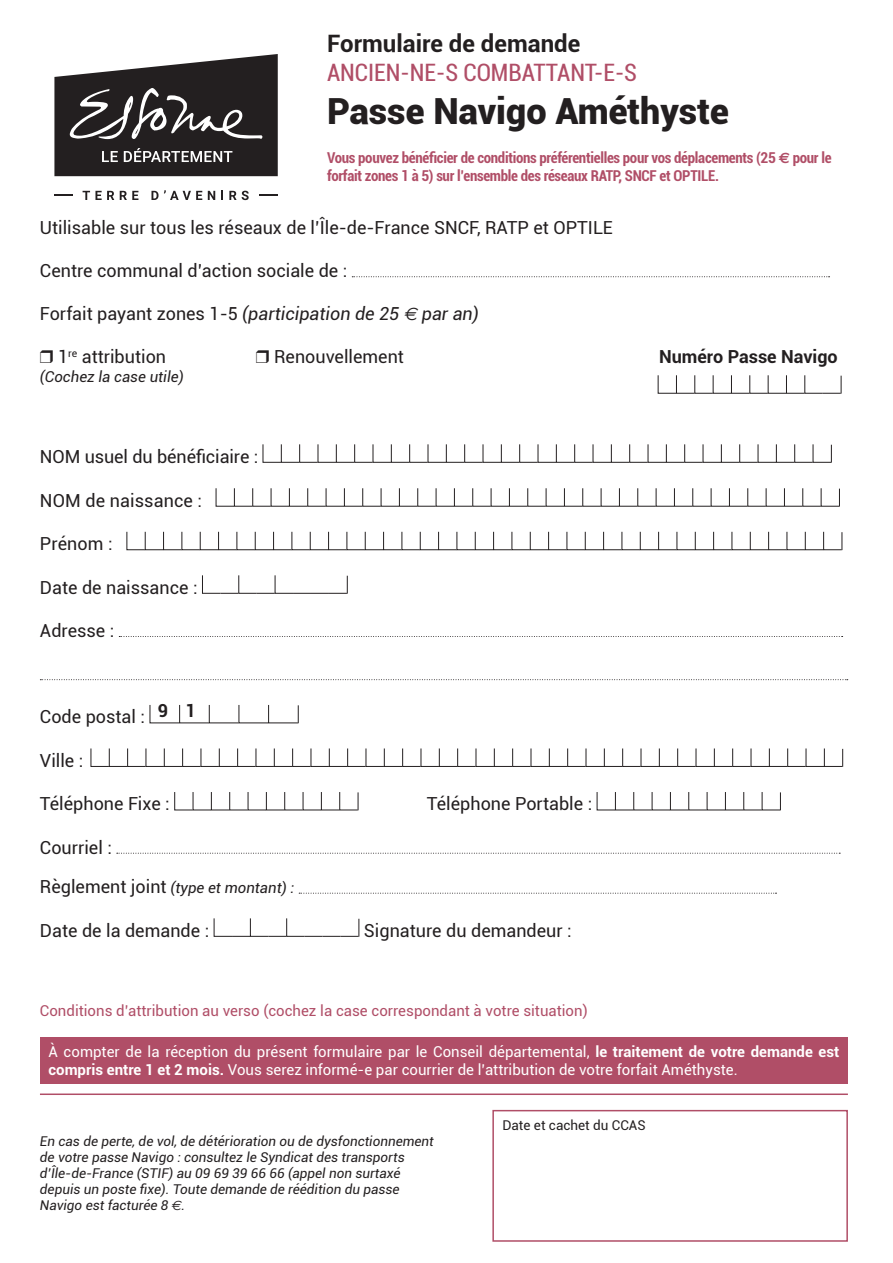
<style>
.page{position:relative;width:893px;height:1263px;background:#fff}
.page>*{position:absolute;margin:0;border:0;box-sizing:border-box;transform-origin:0 0}
.t1{font:900 36px "Roboto";color:#231f20}
.t2{font:condensed 24px "Roboto";color:#b04e67}
.t3{font:700 24px "Roboto";color:#231f20}
.t4{font:18px "Roboto";color:#231f20}
.t5{font:italic 18px "Roboto";color:#231f20}
.t6{font:700 18px "Roboto";color:#231f20}
.t7{font:15px/18px "Roboto";color:#fff}
.t8{font:700 condensed 15px/18px "Roboto";letter-spacing:-.02em;color:#b04e67}
.t9{font:15px "Roboto";color:#b04e67}
.t10{font:italic 15px "Roboto";color:#231f20}
.t11{font:italic 13.5px/16.2px "Roboto";color:#231f20}
.t12{font:13.5px "Roboto";color:#231f20}
.s1{font-family:"Euro Sans";font-stretch:normal}
.s2{font-style:normal}
.s3{font-family:"Euro Sans"}
.s4{font-style:normal;font-size:18px}
.s5{font-weight:700}
</style>
<div class="page">
<svg style="left:352px;top:276px;width:478px;height:1px"></svg>
<svg style="left:657px;top:375px;width:185px;height:19px"></svg>
<svg style="left:262px;top:444px;width:570px;height:19px"></svg>
<svg style="left:215px;top:488px;width:625px;height:19px"></svg>
<svg style="left:126px;top:531px;width:717px;height:19px"></svg>
<svg style="left:202px;top:575px;width:146px;height:19px"></svg>
<svg style="left:119px;top:636px;width:724px;height:1px"></svg>
<svg style="left:40px;top:679px;width:808px;height:1px"></svg>
<svg style="left:149px;top:705px;width:150px;height:19px"></svg>
<svg style="left:90px;top:748px;width:753px;height:19px"></svg>
<svg style="left:174px;top:792px;width:185px;height:19px"></svg>
<svg style="left:596px;top:792px;width:185px;height:19px"></svg>
<svg style="left:117px;top:853px;width:723px;height:1px"></svg>
<svg style="left:299px;top:893px;width:477px;height:1px"></svg>
<svg style="left:213px;top:918px;width:146px;height:19px"></svg>
<div style="left:40px;top:1037px;width:808px;height:46px;background:#b04e67"></div>
<div style="left:492px;top:1110px;width:356px;height:132px;border:2px solid #b04e67"></div>
<hr style="left:40px;top:1093px;width:808px;height:2px;background:#b04e67">
<svg style="left:54px;top:195px;width:19px;height:1px"></svg>
<svg style="left:259px;top:195px;width:19px;height:1px"></svg>
<svg style="left:83px;top:191px;width:31px;height:9px"></svg>
<svg style="left:120px;top:191px;width:18px;height:9px"></svg>
<svg style="left:151px;top:190px;width:51px;height:10px"></svg>
<svg style="left:208px;top:191px;width:7px;height:9px"></svg>
<svg style="left:221px;top:191px;width:2px;height:9px"></svg>
<svg style="left:229px;top:191px;width:20px;height:9px"></svg>
<svg style="left:54px;top:54px;width:224px;height:122px"></svg>
<h2 class="t3" style="left:327px;top:27px;width:255px">Formulaire de demande</h2>
<h2 class="t2" style="left:327px;top:56px;width:312px">ANCIEN-NE-S COMBATTANT-E-S</h2>
<h1 class="t1" style="left:327px;top:86px;width:403px">Passe Navigo Améthyste</h1>
<p class="t8" style="left:327px;top:148px;width:506px">Vous pouvez bénéficier de conditions préférentielles pour vos déplacements (25 <span class="s1">e</span> pour le forfait zones 1 à 5) sur l’ensemble des réseaux RATP, SNCF et OPTILE.</p>
<p class="t4" style="left:40px;top:215px;width:574px">Utilisable sur tous les réseaux de l’Île-de-France SNCF, RATP et OPTILE</p>
<p class="t4" style="left:40px;top:258px;width:309px">Centre communal d’action sociale de :</p>
<p class="t5" style="left:40px;top:301px;width:440px"><span class="s2">Forfait payant zones 1-5</span> (participation de 25 <span class="s3">€</span> par an)</p>
<p class="t4" style="left:58px;top:344px;width:110px">1<sup>re</sup> attribution</p>
<p class="t4" style="left:274px;top:344px;width:131px">Renouvellement</p>
<p class="t6" style="left:659px;top:344px;width:180px">Numéro Passe Navigo</p>
<p class="t10" style="left:40px;top:366px;width:145px">(Cochez la case utile)</p>
<p class="t4" style="left:40px;top:444px;width:220px">NOM usuel du bénéficiaire :</p>
<p class="t4" style="left:40px;top:488px;width:164px">NOM de naissance :</p>
<p class="t4" style="left:40px;top:531px;width:74px">Prénom :</p>
<p class="t4" style="left:40px;top:575px;width:159px">Date de naissance :</p>
<p class="t4" style="left:40px;top:618px;width:76px">Adresse :</p>
<p class="t6" style="left:158px;top:698px;width:39px">9 1</p>
<p class="t4" style="left:40px;top:704px;width:107px">Code postal :</p>
<p class="t4" style="left:40px;top:748px;width:45px">Ville :</p>
<p class="t4" style="left:40px;top:791px;width:131px">Téléphone Fixe :</p>
<p class="t4" style="left:427px;top:791px;width:167px">Téléphone Portable :</p>
<p class="t4" style="left:40px;top:834px;width:73px">Courriel :</p>
<p class="t10" style="left:40px;top:877px;width:256px"><span class="s4">Règlement joint</span> (type et montant) :</p>
<p class="t4" style="left:40px;top:918px;width:171px">Date de la demande :</p>
<p class="t4" style="left:364px;top:918px;width:209px">Signature du demandeur :</p>
<p class="t9" style="left:40px;top:1000px;width:549px">Conditions d’attribution au verso (cochez la case correspondant à votre situation)</p>
<p class="t7" style="left:48px;top:1042px;width:792px">À compter de la réception du présent formulaire par le Conseil départemental, <span class="s5">le traitement de votre demande est compris entre 1 et 2 mois.</span> Vous serez informé-e par courrier de l’attribution de votre forfait Améthyste.</p>
<p class="t11" style="left:40px;top:1132px;width:395px">En cas de perte, de vol, de détérioration ou de dysfonctionnement de votre passe Navigo : consultez le Syndicat des transports d’Île-de-France (STIF) au 09 69 39 66 66 (appel non surtaxé depuis un poste fixe). Toute demande de réédition du passe Navigo est facturée 8 <span class="s3">€</span>.</p>
<p class="t12" style="left:502px;top:1116px;width:145px">Date et cachet du CCAS</p>
</div>
